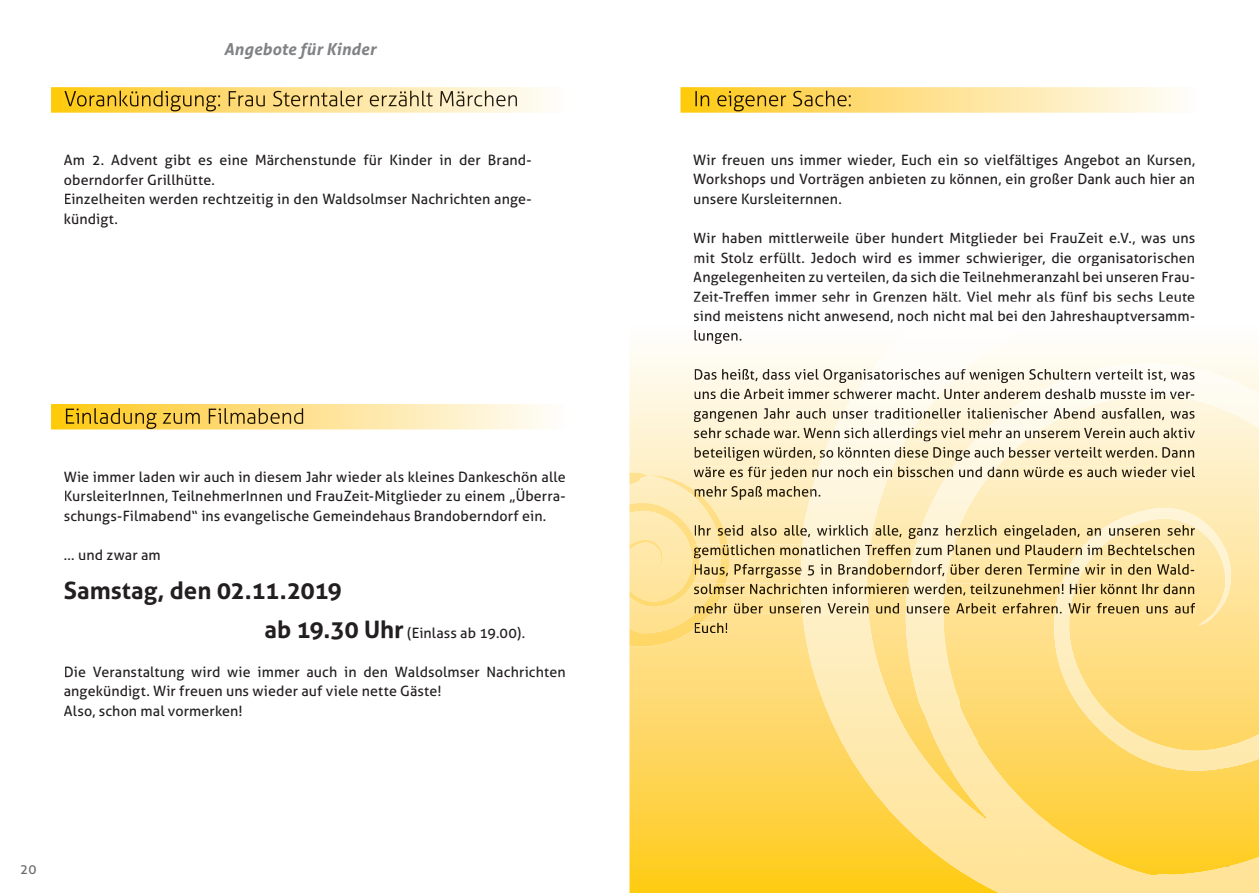
<style>
.page{position:relative;width:1259px;height:893px;background:#fff}
.page>*{position:absolute;margin:0;border:0;box-sizing:border-box;transform-origin:0 0}
.t1{font:700 24px "Aller";letter-spacing:-.005em;color:#231f20}
.t2{font:italic 700 16.5px "Aller";letter-spacing:.01em;color:#808285}
.t3{font:14.25px/19.5px "Aller";letter-spacing:.005em;color:#231f20;text-align:justify}
.t4{font:13.5px "Aller";color:#6c6d70}
.s1{font-weight:700;font-size:24px}
</style>
<div class="page">
<svg style="left:51px;top:87px;width:495px;height:26px;background:#fde597"></svg>
<img style="left:64px;top:91px;width:453px;height:20px">
<svg style="left:629px;top:344px;width:171px;height:549px;background:#feda6c"></svg>
<svg style="left:800px;top:324px;width:459px;height:569px"></svg>
<svg style="left:1054px;top:508px;width:205px;height:263px;background:#fedf88"></svg>
<svg style="left:51px;top:404px;width:495px;height:25px;background:#fee9aa"></svg>
<img style="left:66px;top:408px;width:237px;height:21px">
<img style="left:694px;top:330px;width:48px;height:14px">
<svg style="left:694px;top:369px;width:501px;height:30px"></svg>
<img style="left:851px;top:388px;width:343px;height:11px">
<svg style="left:629px;top:408px;width:566px;height:239px;background:#e7d6a7"></svg>
<svg style="left:680px;top:87px;width:496px;height:26px;background:#fee6a2"></svg>
<img style="left:695px;top:91px;width:155px;height:20px">
<p class="t2" style="left:224px;top:39px;width:154px">Angebote für Kinder</p>
<p class="t3" style="left:64px;top:150px;width:469px;text-align:left">Am 2. Advent gibt es eine Märchenstunde für Kinder in der Brand&shy;oberndorfer Grillhütte.<br>Einzelheiten werden rechtzeitig in den Waldsolmser Nachrichten ange&shy;kündigt.</p>
<p class="t3" style="left:64px;top:467px;width:503px">Wie immer laden wir auch in diesem Jahr wieder als kleines Dankeschön alle KursleiterInnen, TeilnehmerInnen und FrauZeit-Mitglieder zu einem „Überra&shy;schungs-Filmabend“ ins evangelische Gemeindehaus Brandoberndorf ein.</p>
<p class="t3" style="left:64px;top:545px;width:98px">... und zwar am</p>
<h1 class="t1" style="left:64px;top:575px;width:280px">Samstag, den 02.11.2019</h1>
<p class="t3" style="left:264px;top:623px;width:262px"><span class="s1">ab 19.30 Uhr</span> (Einlass ab 19.00).</p>
<p class="t3" style="left:64px;top:662px;width:503px;text-align:left">Die Veranstaltung wird wie immer auch in den Waldsolmser Nachrichten angekündigt. Wir freuen uns wieder auf viele nette Gäste!<br>Also, schon mal vormerken!</p>
<p class="t4" style="left:20px;top:861px;width:18px">20</p>
<p class="t3" style="left:693px;top:150px;width:503px">Wir freuen uns immer wieder, Euch ein so vielfältiges Angebot an Kursen, Workshops und Vorträgen anbieten zu können, ein großer Dank auch hier an unsere Kursleiternnen.</p>
<p class="t3" style="left:693px;top:228px;width:503px">Wir haben mittlerweile über hundert Mitglieder bei FrauZeit e.V., was uns mit Stolz erfüllt. Jedoch wird es immer schwieriger, die organisatorischen Angelegenheiten zu verteilen, da sich die Teilnehmeranzahl bei unseren Frau-Zeit-Treffen immer sehr in Grenzen hält. Viel mehr als fünf bis sechs Leute sind meistens nicht anwesend, noch nicht mal bei den Jahreshauptversamm-</p>
</div>
